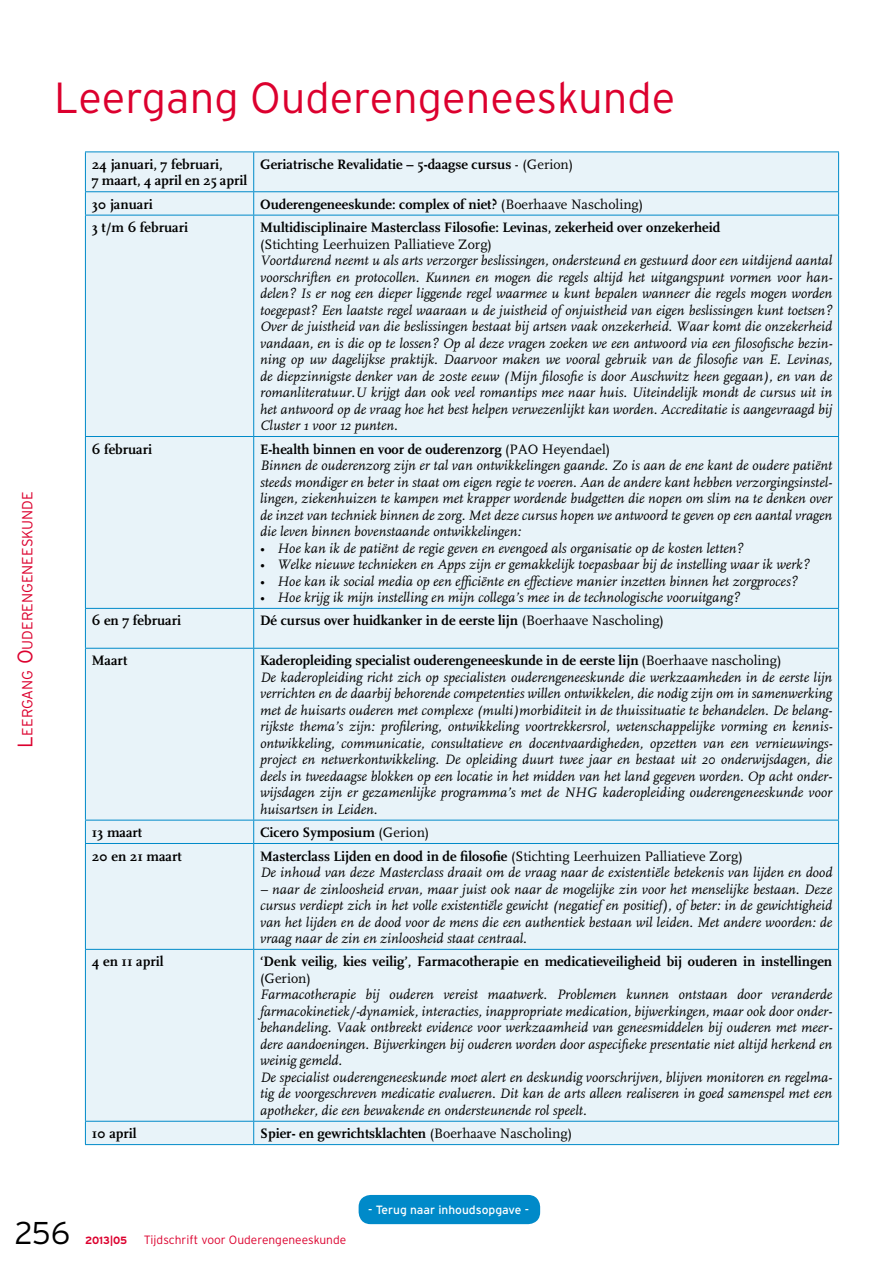
<style>
.page{position:relative;width:893px;height:1263px;background:#fff}
.page>*{position:absolute;margin:0;border:0;box-sizing:border-box;transform-origin:0 0}
.t1{font:300 43.5px "Interstate";color:#dc002e}
.t2{font:300 31.5px "Interstate";color:#000}
.t3{font:300 14.7px "Interstate";color:#dc002e}
.t4{font:italic 14.25px/16.5px "FF Scala";color:#000}
.t5{font:700 14.25px/16.5px "FF Scala";color:#000}
.t6{font:14.25px "FF Scala";color:#000}
.t7{font:300 12px "Interstate";color:#dc002e}
.t8{font:12px "Interstate";color:#fff}
.t9{font:700 10.5px "Interstate";color:#dc002e}
.s1{font-size:21px}
.s2{font-weight:400}
.s3{font-weight:700;font-style:normal}
.s4{font-style:normal}
</style>
<div class="page">
<div style="left:359px;top:1195px;width:181px;height:29px;background:#008ac9;border-radius:12px"></div>
<div style="left:86px;top:153px;width:752px;height:991px;background:#e8f3f9"></div>
<hr style="left:85px;top:648px;width:169px;height:1px;background:#008ac9">
<hr style="left:254px;top:648px;width:585px;height:1px;background:#008ac9">
<hr style="left:85px;top:152px;width:169px;height:1px;background:#008ac9">
<hr style="left:254px;top:152px;width:585px;height:1px;background:#008ac9">
<hr style="left:85px;top:191px;width:169px;height:1px;background:#008ac9">
<hr style="left:254px;top:191px;width:585px;height:1px;background:#008ac9">
<hr style="left:85px;top:215px;width:169px;height:1px;background:#008ac9">
<hr style="left:254px;top:215px;width:585px;height:1px;background:#008ac9">
<hr style="left:85px;top:436px;width:169px;height:1px;background:#008ac9">
<hr style="left:254px;top:436px;width:585px;height:1px;background:#008ac9">
<hr style="left:85px;top:608px;width:169px;height:1px;background:#008ac9">
<hr style="left:254px;top:608px;width:585px;height:1px;background:#008ac9">
<hr style="left:85px;top:820px;width:169px;height:1px;background:#008ac9">
<hr style="left:254px;top:820px;width:585px;height:1px;background:#008ac9">
<hr style="left:85px;top:843px;width:169px;height:1px;background:#008ac9">
<hr style="left:254px;top:843px;width:585px;height:1px;background:#008ac9">
<hr style="left:85px;top:949px;width:169px;height:1px;background:#008ac9">
<hr style="left:254px;top:949px;width:585px;height:1px;background:#008ac9">
<hr style="left:85px;top:1121px;width:169px;height:1px;background:#008ac9">
<hr style="left:254px;top:1121px;width:585px;height:1px;background:#008ac9">
<hr style="left:85px;top:1144px;width:169px;height:1px;background:#008ac9">
<hr style="left:254px;top:1144px;width:585px;height:1px;background:#008ac9">
<hr style="left:85px;top:152px;width:1px;height:39px;background:#008ac9">
<svg style="left:85px;top:192px;width:1px;height:23px"></svg>
<hr style="left:85px;top:215px;width:1px;height:221px;background:#008ac9">
<hr style="left:85px;top:437px;width:1px;height:171px;background:#008ac9">
<hr style="left:85px;top:609px;width:1px;height:39px;background:#008ac9">
<hr style="left:85px;top:649px;width:1px;height:171px;background:#008ac9">
<svg style="left:85px;top:820px;width:1px;height:23px"></svg>
<hr style="left:85px;top:844px;width:1px;height:105px;background:#008ac9">
<hr style="left:85px;top:950px;width:1px;height:171px;background:#008ac9">
<svg style="left:85px;top:1121px;width:1px;height:23px"></svg>
<hr style="left:253px;top:152px;width:1px;height:39px;background:#008ac9">
<hr style="left:838px;top:152px;width:1px;height:39px;background:#008ac9">
<svg style="left:253px;top:192px;width:1px;height:23px"></svg>
<svg style="left:838px;top:192px;width:1px;height:23px"></svg>
<hr style="left:253px;top:215px;width:1px;height:221px;background:#008ac9">
<hr style="left:838px;top:215px;width:1px;height:221px;background:#008ac9">
<hr style="left:253px;top:437px;width:1px;height:171px;background:#008ac9">
<hr style="left:838px;top:437px;width:1px;height:171px;background:#008ac9">
<hr style="left:253px;top:609px;width:1px;height:39px;background:#008ac9">
<hr style="left:838px;top:609px;width:1px;height:39px;background:#008ac9">
<hr style="left:253px;top:649px;width:1px;height:171px;background:#008ac9">
<hr style="left:838px;top:649px;width:1px;height:171px;background:#008ac9">
<svg style="left:253px;top:820px;width:1px;height:23px"></svg>
<svg style="left:838px;top:820px;width:1px;height:23px"></svg>
<hr style="left:253px;top:844px;width:1px;height:105px;background:#008ac9">
<hr style="left:838px;top:844px;width:1px;height:105px;background:#008ac9">
<hr style="left:253px;top:950px;width:1px;height:171px;background:#008ac9">
<hr style="left:838px;top:950px;width:1px;height:171px;background:#008ac9">
<svg style="left:253px;top:1121px;width:1px;height:23px"></svg>
<svg style="left:838px;top:1121px;width:1px;height:23px"></svg>
<p class="t3" style="left:19px;top:748px;width:258px;rotate:-90deg"><span class="s1">L</span>EERGANG <span class="s1">O</span>UDERENGENEESKUNDE</p>
<h1 class="t1" style="left:54px;top:73px;width:623px">Leergang Ouderengeneeskunde</h1>
<p class="t5" style="left:92px;top:156px;width:157px">24 januari, 7 februari,<br>7 maart, 4 april en 25 april</p>
<p class="t5" style="left:260px;top:156px;width:315px">Geriatrische Revalidatie – 5-daagse cursus <span class="s2">- (Gerion)</span></p>
<p class="t5" style="left:92px;top:196px;width:63px">30 januari</p>
<p class="t5" style="left:260px;top:196px;width:385px">Ouderengeneeskunde: complex of niet? <span class="s2">(Boerhaave Nascholing)</span></p>
<p class="t5" style="left:92px;top:219px;width:98px">3 t/m 6 februari</p>
<p class="t5" style="left:260px;top:219px;width:462px">Multidisciplinaire Masterclass Filosofie: Levinas, zekerheid over onzekerheid</p>
<p class="t6" style="left:260px;top:236px;width:233px">(Stichting Leerhuizen Palliatieve Zorg)</p>
<p class="t4" style="left:260px;top:253px;width:574px;text-align:justify">Voortdurend neemt u als arts verzorger beslissingen, ondersteund en gestuurd door een uitdijend aantal voorschriften en protocollen. Kunnen en mogen die regels altijd het uitgangspunt vormen voor han&shy;delen? Is er nog een dieper liggende regel waarmee u kunt bepalen wanneer die regels mogen worden toegepast? Een laatste regel waaraan u de juistheid of onjuistheid van eigen beslissingen kunt toetsen?<br>Over de juistheid van die beslissingen bestaat bij artsen vaak onzekerheid. Waar komt die onzekerheid vandaan, en is die op te lossen? Op al deze vragen zoeken we een antwoord via een filosofische bezin&shy;ning op uw dagelijkse praktijk. Daarvoor maken we vooral gebruik van de filosofie van E. Levinas, de diepzinnigste denker van de 20ste eeuw (Mijn filosofie is door Auschwitz heen gegaan), en van de romanliteratuur.U krijgt dan ook veel romantips mee naar huis. Uiteindelijk mondt de cursus uit in het antwoord op de vraag hoe het best helpen verwezenlijkt kan worden. Accreditatie is aangevraagd bij Cluster 1 voor 12 punten.</p>
<p class="t5" style="left:92px;top:441px;width:62px">6 februari</p>
<p class="t4" style="left:260px;top:441px;width:574px"><span class="s3">E-health binnen en voor de ouderenzorg</span> <span class="s4">(PAO Heyendael)<br></span>Binnen de ouderenzorg zijn er tal van ontwikkelingen gaande. Zo is aan de ene kant de oudere patiënt steeds mondiger en beter in staat om eigen regie te voeren. Aan de andere kant hebben verzorgingsinstel&shy;lingen, ziekenhuizen te kampen met krapper wordende budgetten die nopen om slim na te denken over de inzet van techniek binnen de zorg. Met deze cursus hopen we antwoord te geven op een aantal vragen die leven binnen bovenstaande ontwikkelingen:</p>
<p class="t4" style="left:260px;top:540px;width:485px">• Hoe kan ik de patiënt de regie geven en evengoed als organisatie op de kosten letten?</p>
<p class="t4" style="left:260px;top:557px;width:551px">• Welke nieuwe technieken en Apps zijn er gemakkelijk toepasbaar bij de instelling waar ik werk?</p>
<p class="t4" style="left:260px;top:573px;width:539px">• Hoe kan ik social media op een efficiënte en effectieve manier inzetten binnen het zorgproces?</p>
<p class="t4" style="left:260px;top:590px;width:481px">• Hoe krijg ik mijn instelling en mijn collega’s mee in de technologische vooruitgang?</p>
<p class="t5" style="left:92px;top:613px;width:91px">6 en 7 februari</p>
<p class="t5" style="left:260px;top:613px;width:405px">Dé cursus over huidkanker in de eerste lijn <span class="s2">(Boerhaave Nascholing)</span></p>
<p class="t5" style="left:92px;top:652px;width:37px">Maart</p>
<p class="t4" style="left:260px;top:653px;width:574px"><span class="s3">Kaderopleiding specialist ouderengeneeskunde in de eerste lijn</span> <span class="s4">(Boerhaave nascholing)<br></span>De kaderopleiding richt zich op specialisten ouderengeneeskunde die werkzaamheden in de eerste lijn verrichten en de daarbij behorende competenties willen ontwikkelen, die nodig zijn om in samenwerking met de huisarts ouderen met complexe (multi)morbiditeit in de thuissituatie te behandelen. De belang&shy;rijkste thema’s zijn: profilering, ontwikkeling voortrekkersrol, wetenschappelijke vorming en kennis&shy;ontwikkeling, communicatie, consultatieve en docentvaardigheden, opzetten van een vernieuwings&shy;project en netwerkontwikkeling. De opleiding duurt twee jaar en bestaat uit 20 onderwijsdagen, die deels in tweedaagse blokken op een locatie in het midden van het land gegeven worden. Op acht onder&shy;wijsdagen zijn er gezamenlijke programma’s met de NHG kaderopleiding ouderengeneeskunde voor huisartsen in Leiden.</p>
<p class="t5" style="left:92px;top:824px;width:52px">13 maart</p>
<p class="t5" style="left:260px;top:824px;width:171px">Cicero Symposium <span class="s2">(Gerion)</span></p>
<p class="t5" style="left:92px;top:848px;width:91px">20 en 21 maart</p>
<p class="t4" style="left:260px;top:848px;width:574px"><span class="s3">Masterclass Lijden en dood in de filosofie</span> <span class="s4">(Stichting Leerhuizen Palliatieve Zorg)<br></span>De inhoud van deze Masterclass draait om de vraag naar de existentiële betekenis van lijden en dood</p>
<p class="t4" style="left:260px;top:881px;width:574px;text-align:justify">– naar de zinloosheid ervan, maar juist ook naar de mogelijke zin voor het menselijke bestaan. Deze cursus verdiept zich in het volle existentiële gewicht (negatief en positief), of beter: in de gewichtigheid van het lijden en de dood voor de mens die een authentiek bestaan wil leiden. Met andere woorden: de vraag naar de zin en zinloosheid staat centraal.</p>
<p class="t5" style="left:92px;top:953px;width:73px">4 en 11 april</p>
<p class="t5" style="left:260px;top:953px;width:574px">‘Denk veilig, kies veilig’, Farmacotherapie en medicatieveiligheid bij ouderen in instellingen</p>
<p class="t6" style="left:260px;top:970px;width:52px">(Gerion)</p>
<p class="t4" style="left:260px;top:987px;width:574px">Farmacotherapie bij ouderen vereist maatwerk. Problemen kunnen ontstaan door veranderde farmacokinetiek/-dynamiek, interacties, inappropriate medication, bijwerkingen, maar ook door onder&shy;behandeling. Vaak ontbreekt evidence voor werkzaamheid van geneesmiddelen bij ouderen met meer&shy;dere aandoeningen. Bijwerkingen bij ouderen worden door aspecifieke presentatie niet altijd herkend en weinig gemeld.<br>De specialist ouderengeneeskunde moet alert en deskundig voorschrijven, blijven monitoren en regelma&shy;tig de voorgeschreven medicatie evalueren. Dit kan de arts alleen realiseren in goed samenspel met een apotheker, die een bewakende en ondersteunende rol speelt.</p>
<p class="t5" style="left:92px;top:1125px;width:47px">10 april</p>
<p class="t5" style="left:260px;top:1125px;width:314px">Spier- en gewrichtsklachten <span class="s2">(Boerhaave Nascholing)</span></p>
<p class="t8" style="left:368px;top:1203px;width:162px">- Terug naar inhoudsopgave -</p>
<h2 class="t2" style="left:15px;top:1215px;width:57px">256</h2>
<p class="t9" style="left:85px;top:1234px;width:44px">2013|05</p>
<p class="t7" style="left:144px;top:1233px;width:204px">Tijdschrift voor Ouderengeneeskunde</p>
</div>
